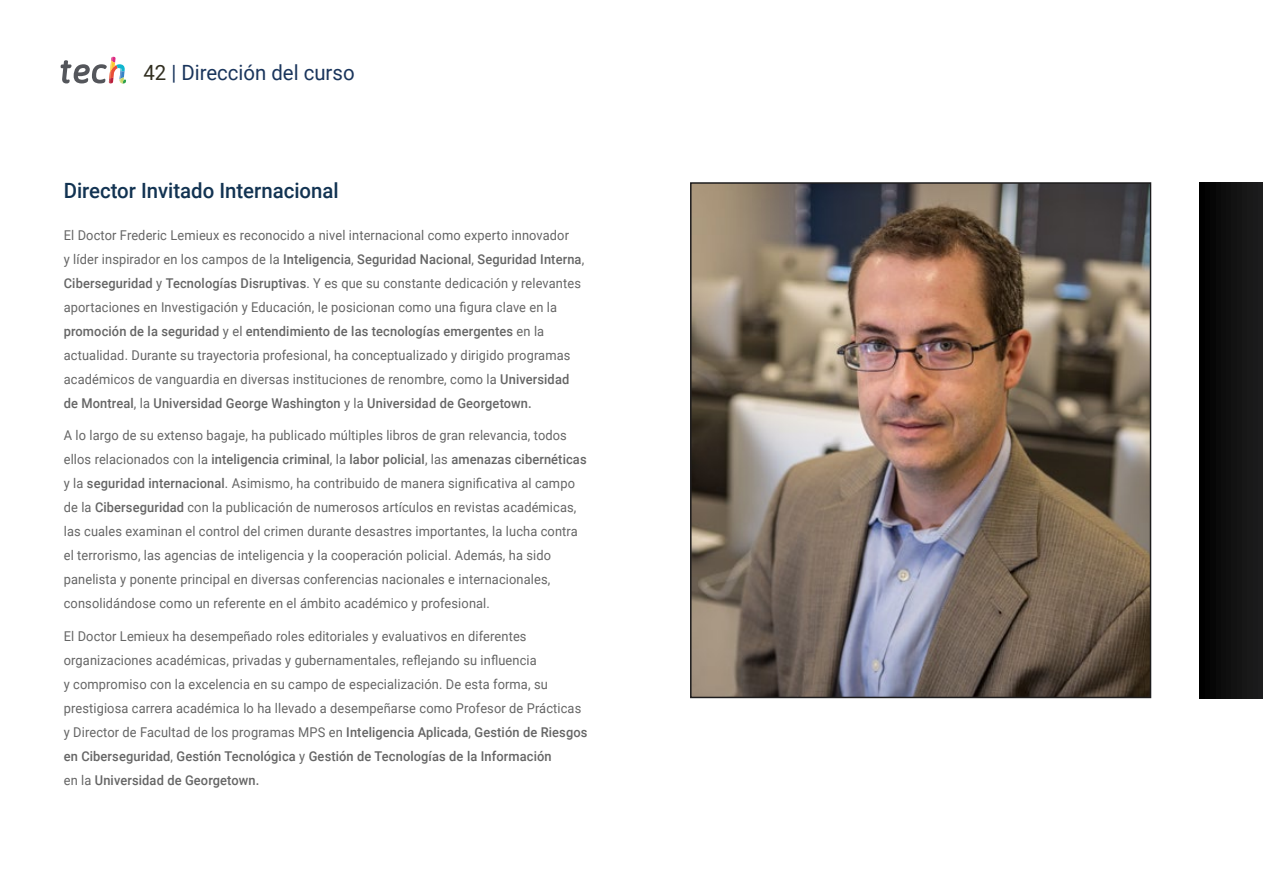
<style>
.page{position:relative;width:1263px;height:893px;background:#fff}
.page>*{position:absolute;margin:0;border:0;box-sizing:border-box;transform-origin:0 0}
.t1{font:500 21px "Roboto";color:#123352}
.t2{font:21px "Roboto";color:#1a355c}
.t3{font:13.5px/24px "Roboto";letter-spacing:.01em;color:#656565;scale:.95 1}
.s1{color:#312e20}
.s2{font-weight:500}
</style>
<div class="page">
<svg style="left:61px;top:57px;width:65px;height:27px"></svg>
<div style="left:1199px;top:182px;width:64px;height:516px;background:linear-gradient(to right,#000,#1e1e1f)"></div>
<img style="left:693px;top:185px;width:455px;height:510px">
<div style="left:690px;top:182px;width:461px;height:516px;border:2px solid #1d1c1d"></div>
<h1 class="t2" style="left:144px;top:57px;width:213px"><span class="s1">42</span> | Dirección del curso</h1>
<h1 class="t1" style="left:64px;top:176px;width:276px">Director Invitado Internacional</h1>
<p class="t3" style="left:64px;top:222px;width:549px">El Doctor Frederic Lemieux es reconocido a nivel internacional como experto innovador<br>y líder inspirador en los campos de la <span class="s2">Inteligencia</span>, <span class="s2">Seguridad Nacional</span>, <span class="s2">Seguridad Interna</span>, <span class="s2">Ciberseguridad</span> y <span class="s2">Tecnologías Disruptivas</span>. Y es que su constante dedicación y relevantes aportaciones en Investigación y Educación, le posicionan como una figura clave en la <span class="s2">promoción de la seguridad</span> y el <span class="s2">entendimiento de las tecnologías emergentes</span> en la actualidad. Durante su trayectoria profesional, ha conceptualizado y dirigido programas académicos de vanguardia en diversas instituciones de renombre, como la <span class="s2">Universidad de Montreal</span>, la <span class="s2">Universidad George Washington</span> y la <span class="s2">Universidad de Georgetown.</span></p>
<p class="t3" style="left:64px;top:423px;width:552px">A lo largo de su extenso bagaje, ha publicado múltiples libros de gran relevancia, todos ellos relacionados con la <span class="s2">inteligencia criminal</span>, la <span class="s2">labor policial</span>, las <span class="s2">amenazas cibernéticas </span>y la <span class="s2">seguridad internacional</span>. Asimismo, ha contribuido de manera significativa al campo de la <span class="s2">Ciberseguridad</span> con la publicación de numerosos artículos en revistas académicas, las cuales examinan el control del crimen durante desastres importantes, la lucha contra el terrorismo, las agencias de inteligencia y la cooperación policial. Además, ha sido panelista y ponente principal en diversas conferencias nacionales e internacionales, consolidándose como un referente en el ámbito académico y profesional.</p>
<p class="t3" style="left:64px;top:623px;width:553px">El Doctor Lemieux ha desempeñado roles editoriales y evaluativos en diferentes organizaciones académicas, privadas y gubernamentales, reflejando su influencia<br>y compromiso con la excelencia en su campo de especialización. De esta forma, su prestigiosa carrera académica lo ha llevado a desempeñarse como Profesor de Prácticas y Director de Facultad de los programas MPS en <span class="s2">Inteligencia Aplicada</span>, <span class="s2">Gestión de Riesgos en Ciberseguridad</span>, <span class="s2">Gestión Tecnológica</span> y <span class="s2">Gestión de Tecnologías de la Información<br></span>en la <span class="s2">Universidad de Georgetown.</span></p>
</div>
